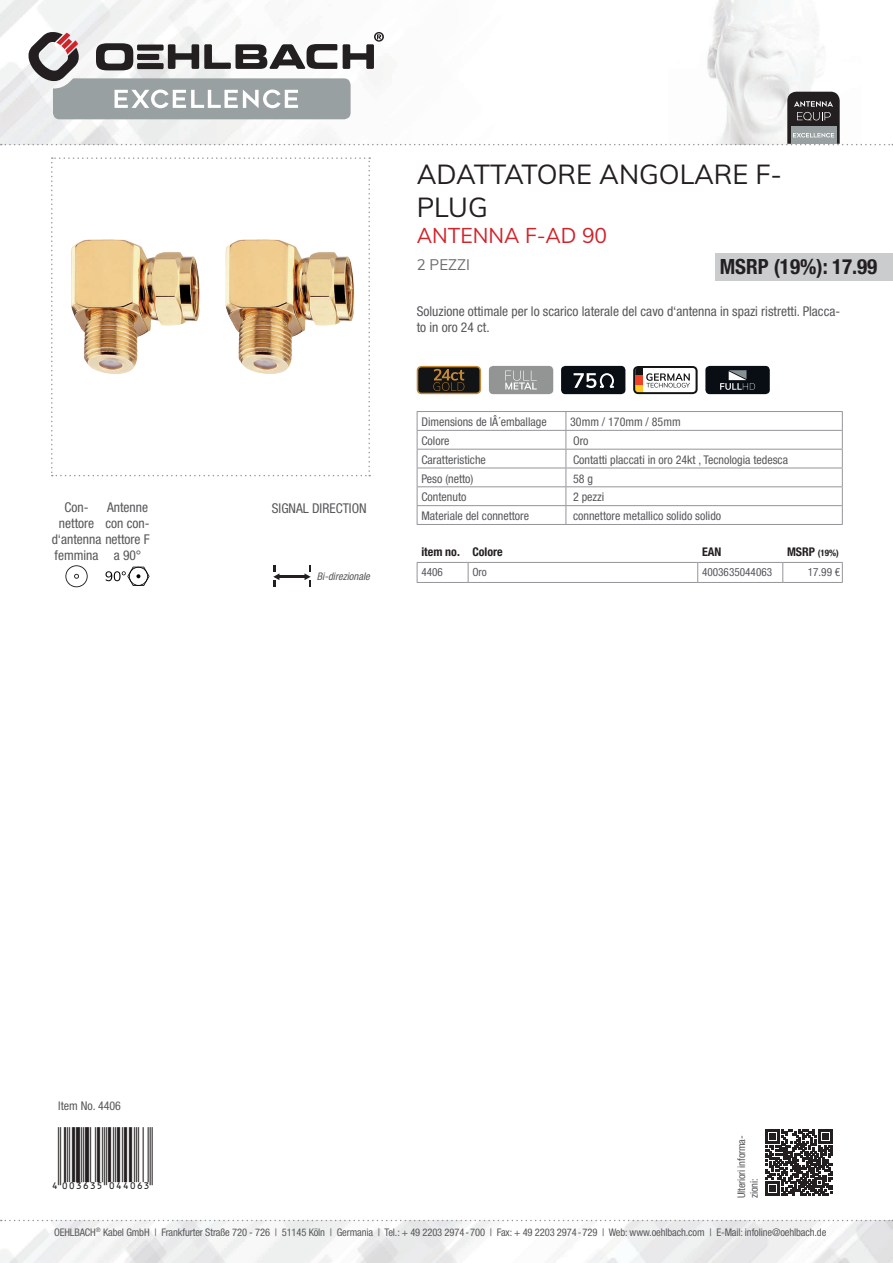
<style>
.page{position:relative;width:893px;height:1263px;background:#fff}
.page>*{position:absolute;margin:0;border:0;box-sizing:border-box;transform-origin:0 0}
.t1{font:27px/32.4px "Muli";color:#231f20}
.t2{font:27px "EAN";color:#231f20}
.t3{font:700 condensed 21px "Helvetica Neue LTW1 G";color:#231f20}
.t4{font:21px "Muli";color:#d1232a}
.t5{font:15px "Muli";color:#6c6d70}
.t6{font:condensed 13.5px/16.2px "Helvetica Neue LTW1 G";color:#57585a}
.t7{font:condensed 12px "Helvetica Neue LTW1 G";color:#57585a}
.t8{font:700 condensed 12px "Helvetica Neue LTW1 G";color:#231f20}
.t9{font:condensed 11.25px "Helvetica Neue LTW1 G";color:#57585a}
.t10{font:condensed 10.5px/12.6px "Helvetica Neue LTW1 G";letter-spacing:-.01em;color:#57585a}
.t11{font:italic condensed 10.5px "Helvetica Neue LTW1 G";color:#57585a}
.t12{font:700 condensed 9px "Helvetica Neue LTW1 G";color:#231f20}
.s1{font-size:12px}
</style>
<div class="page">
<img style="left:0;top:1220px;width:893px;height:43px">
<img style="left:0;top:0;width:818px;height:145px">
<svg style="left:1px;top:1220px;width:892px;height:1px"></svg>
<svg style="left:51px;top:157px;width:319px;height:319px"></svg>
<svg style="left:417px;top:366px;width:64px;height:28px;background:#3d301d"></svg>
<div style="left:489px;top:366px;width:64px;height:28px;background:#939595;border-radius:4px"></div>
<svg style="left:505px;top:371px;width:32px;height:18px"></svg>
<div style="left:561px;top:366px;width:64px;height:28px;background:#090e15;border-radius:4px"></div>
<svg style="left:574px;top:373px;width:40px;height:15px"></svg>
<svg style="left:633px;top:366px;width:65px;height:28px"></svg>
<div style="left:705px;top:366px;width:65px;height:28px;background:#090e15;border-radius:4px"></div>
<svg style="left:720px;top:370px;width:35px;height:20px"></svg>
<svg style="left:65px;top:565px;width:23px;height:22px"></svg>
<svg style="left:106px;top:567px;width:44px;height:19px"></svg>
<hr style="left:279px;top:575px;width:26px;height:3px;background:#231f20">
<svg style="left:273px;top:566px;width:6px;height:21px"></svg>
<svg style="left:304px;top:566px;width:7px;height:21px"></svg>
<svg style="left:766px;top:1129px;width:66px;height:67px"></svg>
<svg style="left:1px;top:31px;width:892px;height:114px"></svg>
<svg style="left:417px;top:563px;width:426px;height:19px"></svg>
<hr style="left:417px;top:582px;width:51px;height:1px;background:#939598">
<hr style="left:468px;top:582px;width:230px;height:1px;background:#939598">
<hr style="left:698px;top:582px;width:85px;height:1px;background:#939598">
<hr style="left:783px;top:582px;width:60px;height:1px;background:#939598">
<hr style="left:417px;top:562px;width:51px;height:1px;background:#939598">
<hr style="left:468px;top:562px;width:230px;height:1px;background:#939598">
<hr style="left:698px;top:562px;width:85px;height:1px;background:#939598">
<hr style="left:783px;top:562px;width:60px;height:1px;background:#939598">
<div style="left:715px;top:253px;width:178px;height:27px;background:#cbccce"></div>
<svg style="left:417px;top:411px;width:426px;height:113px"></svg>
<hr style="left:417px;top:524px;width:149px;height:1px;background:#939598">
<hr style="left:566px;top:524px;width:277px;height:1px;background:#939598">
<p class="t6" style="left:59px;top:499px;width:37px;text-align:center">Con&shy;nettore</p>
<p class="t6" style="left:55px;top:547px;width:45px">femmina</p>
<p class="t6" style="left:107px;top:499px;width:42px">Antenne</p>
<p class="t6" style="left:272px;top:500px;width:96px">SIGNAL DIRECTION</p>
<p class="t6" style="left:106px;top:515px;width:45px">con con-</p>
<p class="t6" style="left:52px;top:531px;width:100px">d‘antenna nettore F</p>
<p class="t6" style="left:114px;top:547px;width:29px">a 90°</p>
<p class="t11" style="left:317px;top:570px;width:57px">Bi-direzionale</p>
<h1 class="t1" style="left:417px;top:157px;width:367px">ADATTATORE ANGOLARE F-<br>PLUG</h1>
<h2 class="t4" style="left:417px;top:221px;width:192px">ANTENNA F-AD 90</h2>
<p class="t5" style="left:417px;top:254px;width:55px">2 PEZZI</p>
<p class="t6" style="left:417px;top:303px;width:425px">Soluzione ottimale per lo scarico laterale del cavo d‘antenna in spazi ristretti. Placca&shy;to in oro 24 ct.</p>
<h2 class="t3" style="left:720px;top:254px;width:159px">MSRP (19%): 17.99</h2>
<p class="t7" style="left:421px;top:415px;width:127px">Dimensions de lÂ´emballage</p>
<p class="t7" style="left:570px;top:415px;width:112px">30mm / 170mm / 85mm</p>
<p class="t7" style="left:421px;top:434px;width:30px">Colore</p>
<p class="t7" style="left:573px;top:434px;width:17px">Oro</p>
<p class="t7" style="left:421px;top:452px;width:66px">Caratteristiche</p>
<p class="t7" style="left:573px;top:452px;width:216px">Contatti placcati in oro 24kt , Tecnologia tedesca</p>
<p class="t7" style="left:421px;top:471px;width:54px">Peso (netto)</p>
<p class="t7" style="left:573px;top:471px;width:21px">58 g</p>
<p class="t7" style="left:421px;top:490px;width:47px">Contenuto</p>
<p class="t7" style="left:573px;top:490px;width:33px">2 pezzi</p>
<p class="t7" style="left:421px;top:509px;width:109px">Materiale del connettore</p>
<p class="t7" style="left:573px;top:509px;width:150px">connettore metallico solido solido</p>
<p class="t8" style="left:421px;top:545px;width:83px">item no. Colore</p>
<p class="t8" style="left:702px;top:545px;width:21px">EAN</p>
<p class="t12" style="left:787px;top:548px;width:53px"><span class="s1">MSRP</span> (19%)</p>
<p class="t9" style="left:421px;top:566px;width:23px">4406</p>
<p class="t9" style="left:472px;top:566px;width:16px">Oro</p>
<p class="t9" style="left:702px;top:566px;width:72px">4003635044063</p>
<p class="t9" style="left:808px;top:566px;width:34px">17.99 €</p>
<p class="t7" style="left:58px;top:1099px;width:64px">Item No. 4406</p>
<h1 class="t2" style="left:51px;top:1157px;width:103px">4":D=@GI#NRRNTQ"</h1>
<p class="t10" style="left:735px;top:1198px;width:64px;rotate:-90deg">Ulteriori informa&shy;zioni:</p>
<p class="t10" style="left:54px;top:1226px;width:774px">OEHLBACH<sup>®</sup> Kabel GmbH | Frankfurter Straße 720 - 726 | 51145 Köln | Germania | Tel.: + 49 2203 2974-700 | Fax: + 49 2203 2974-729 | Web: www.oehlbach.com | E-Mail: infoline@oehlbach.de</p>
</div>
